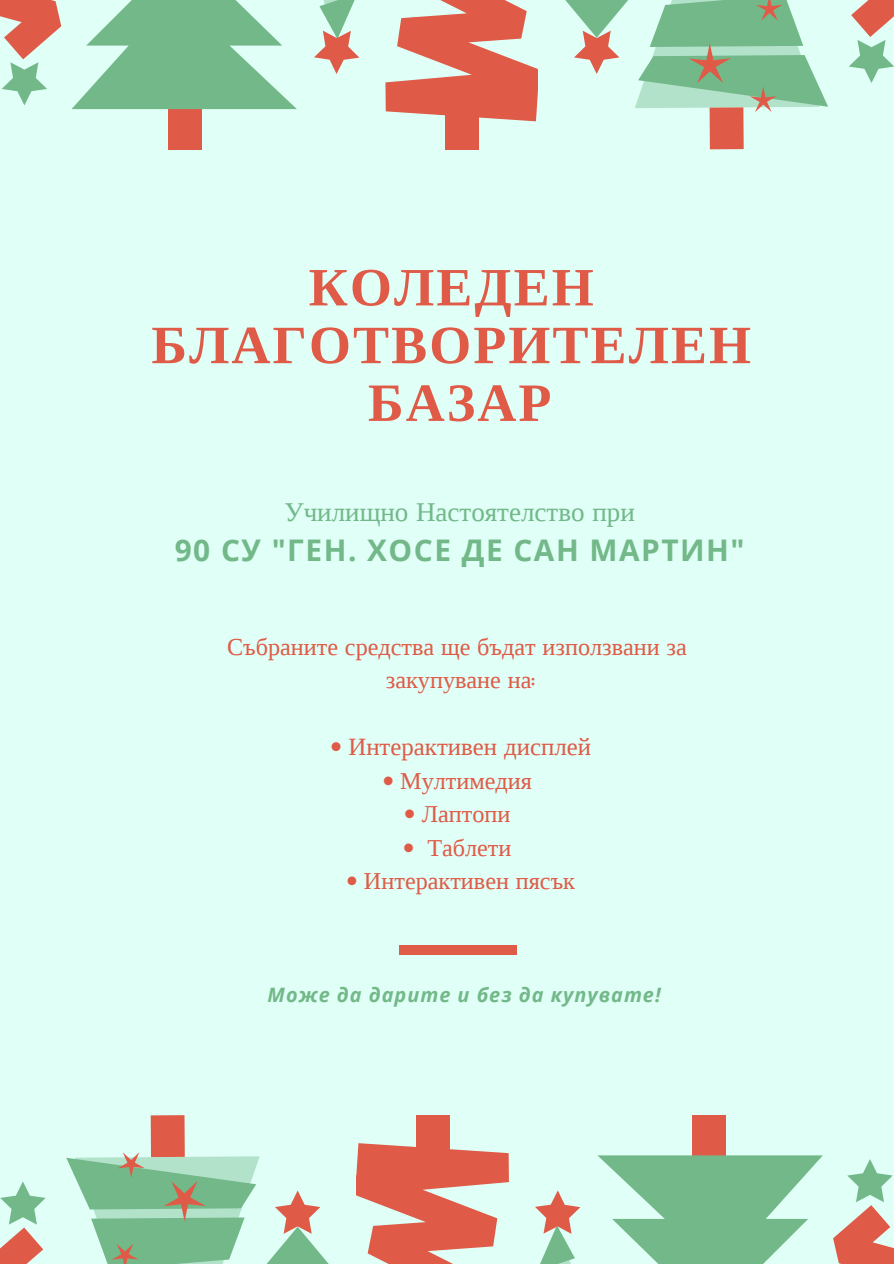
<style>
.page{position:relative;width:894px;height:1264px;background:#fff}
.page>*{position:absolute;margin:0;border:0;box-sizing:border-box;transform-origin:0 0}
.t1{font:700 54px/57.8px "Liberation Serif";letter-spacing:.04em;color:#e05b47;text-align:center}
.t2{font:700 29.85px "Open Sans";letter-spacing:.05em;color:#73b889}
.t3{font:27px "Liberation Serif";color:#73b889}
.t4{font:24.75px "Liberation Serif";color:#e05b47}
.t5{font:24.15px/33.5px "Liberation Serif";color:#e05b47;text-align:center}
.t6{font:italic 700 19.8px "Open Sans";letter-spacing:.05em;color:#73b889}
.s1{font-family:"Advent Pro";font-weight:700}
</style>
<div class="page">
<div style="left:0;top:0;width:893px;height:1263px;background:#dffff7"></div>
<div style="left:168px;top:108px;width:34px;height:41px;background:#e05b47"></div>
<div style="left:445px;top:108px;width:33px;height:41px;background:#e05b47"></div>
<div style="left:709px;top:107px;width:34px;height:42px;background:#e05b47"></div>
<svg style="left:0;top:0;width:893px;height:121px"></svg>
<div style="left:692px;top:1114px;width:33px;height:42px;background:#e05b47"></div>
<div style="left:415px;top:1115px;width:34px;height:41px;background:#e05b47"></div>
<div style="left:151px;top:1115px;width:34px;height:42px;background:#e05b47"></div>
<svg style="left:0;top:1143px;width:893px;height:120px"></svg>
<div style="left:399px;top:945px;width:117px;height:9px;background:#e05b47"></div>
<h1 class="t1" style="left:151px;top:258px;width:601px">КОЛЕДЕН<br>БЛАГОТВОРИТЕЛЕН<br>БАЗАР</h1>
<p class="t3" style="left:284px;top:497px;width:351px">Училищно Настоятелство при</p>
<p class="t2" style="left:175px;top:528px;width:571px">90 СУ "ГЕН. ХОСЕ ДЕ САН МАРТИН"</p>
<p class="t5" style="left:227px;top:630px;width:461px">Събраните средства ще бъдат използвани за закупуване на<span class="s1">:</span></p>
<p class="t4" style="left:329px;top:733px;width:263px"><span class="s1">•</span> Интерактивен дисплей</p>
<p class="t5" style="left:382px;top:764px;width:151px"><span class="s1">•</span> Мултимедия</p>
<p class="t5" style="left:403px;top:797px;width:108px"><span class="s1">•</span> Лаптопи</p>
<p class="t5" style="left:402px;top:831px;width:111px"><span class="s1">•</span> Таблети</p>
<p class="t5" style="left:345px;top:864px;width:230px"><span class="s1">•</span> Интерактивен пясък</p>
<p class="t6" style="left:267px;top:980px;width:394px">Може да дарите и без да купувате!</p>
</div>
